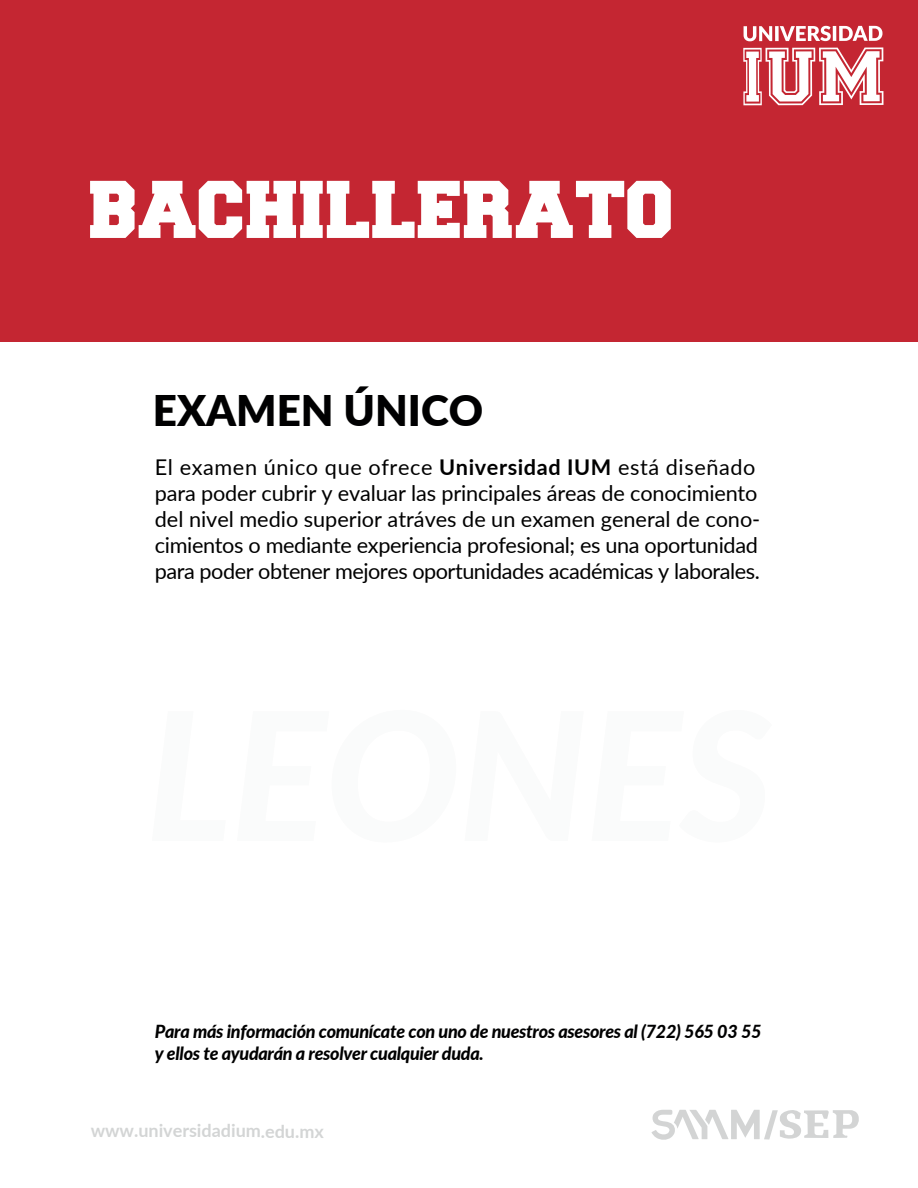
<style>
.page{position:relative;width:918px;height:1188px;background:#fff}
.page>*{position:absolute;margin:0;border:0;box-sizing:border-box;transform-origin:0 0}
.t1{font:68.55px "Collegiate Black FLF";color:#fff}
.t2{font:900 42.3px "Lato";color:#000001}
.t3{font:21.75px/26.1px "Lato";letter-spacing:-.01em;color:#000001}
.t4{font:italic 800 18px/21.6px "Lato";letter-spacing:-.015em;color:#000001}
.t5{font:700 18px "Lato";letter-spacing:-.005em;color:#a7aaaa}
.s1{font-weight:700}
</style>
<div class="page">
<div style="left:0;top:0;width:918px;height:341px;background:#c42632"></div>
<svg style="left:651px;top:1110px;width:208px;height:30px"></svg>
<svg style="left:744px;top:26px;width:28px;height:15px"></svg>
<svg style="left:775px;top:26px;width:4px;height:15px"></svg>
<svg style="left:780px;top:26px;width:51px;height:15px"></svg>
<hr style="left:833px;top:26px;width:3px;height:15px;background:#fff">
<svg style="left:839px;top:26px;width:44px;height:15px"></svg>
<svg style="left:743px;top:47px;width:140px;height:58px"></svg>
<h1 class="t1" style="left:90px;top:181px;width:587px">BACHILLERATO</h1>
<h2 class="t2" style="left:153px;top:379px;width:332px">EXAMEN ÚNICO</h2>
<p class="t3" style="left:155px;top:453px;width:607px">El examen único que ofrece <span class="s1">Universidad IUM</span> está diseñado para poder cubrir y evaluar las principales áreas de conocimiento del nivel medio superior atráves de un examen general de cono&shy;cimientos o mediante experiencia profesional; es una oportunidad para poder obtener mejores oportunidades académicas y laborales.</p>
<p class="t4" style="left:155px;top:1020px;width:608px">Para más información comunícate con uno de nuestros asesores al (722) 565 03 55 y ellos te ayudarán a resolver cualquier duda.</p>
<p class="t5" style="left:91px;top:1117px;width:235px">www.universidadium.edu.mx</p>
</div>
